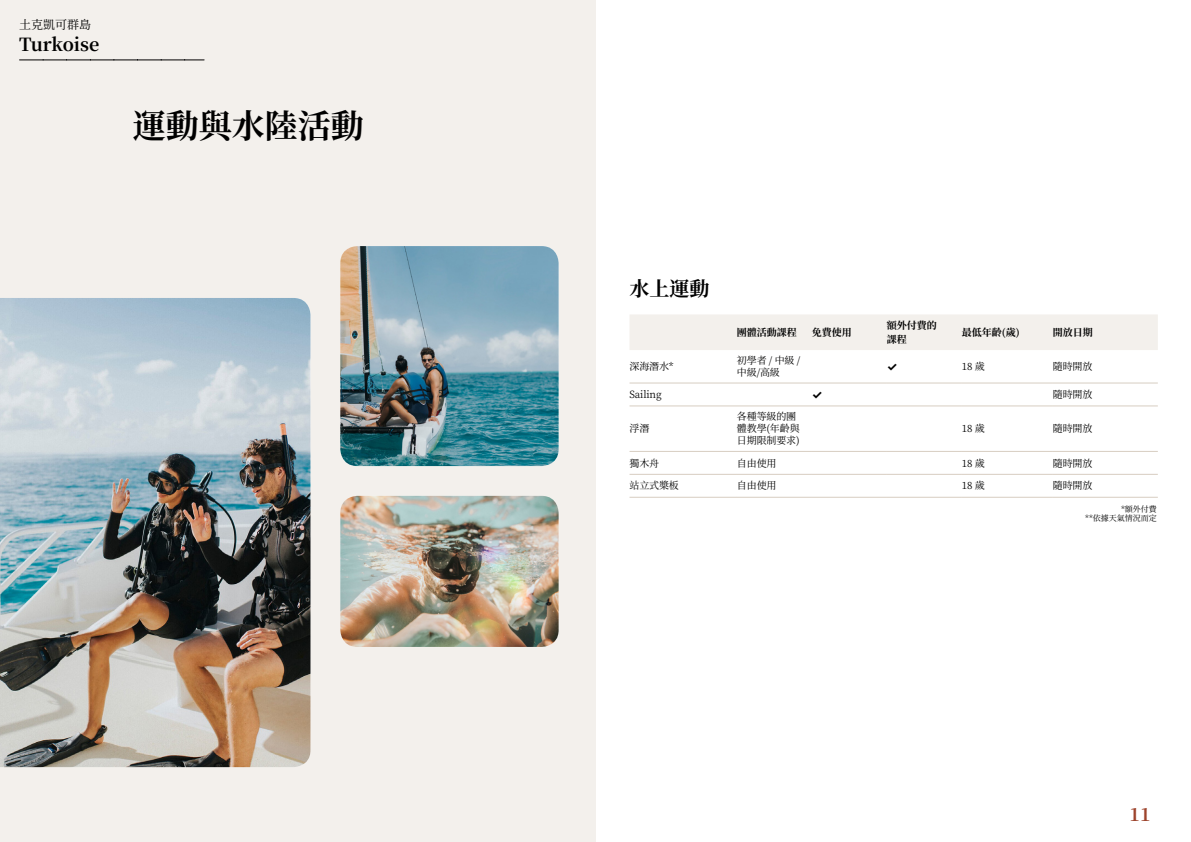
<style>
.page{position:relative;width:1191px;height:842px;background:#fff}
.page>*{position:absolute;margin:0;border:0;box-sizing:border-box;transform-origin:0 0}
.t1{font:700 33px "Noto Serif SC";color:#000}
.t2{font:700 20px "Noto Serif SC";color:#000}
.t3{font:700 18px "Noto Serif SC";color:#000}
.t4{font:700 18px "Noto Serif SC";color:#9d432c}
.t5{font:12px "Noto Serif SC";color:#000}
.t6{font:700 12px "Inter";color:#000}
.t7{font:10px/12px "Noto Serif SC";letter-spacing:-.015em;color:#000}
.t8{font:700 10px/14px "Noto Serif SC";color:#000}
.t9{font:8px/9.6px "Noto Serif SC";color:#000;text-align:right}
</style>
<div class="page">
<div style="left:0;top:0;width:595px;height:842px;background:#f3f0ec"></div>
<img style="left:340px;top:246px;width:218px;height:220px">
<img style="left:0;top:298px;width:310px;height:469px">
<img style="left:340px;top:496px;width:218px;height:151px">
<svg style="left:20px;top:60px;width:184px;height:1px"></svg>
<div style="left:630px;top:314px;width:527px;height:36px;background:#f3f0ec"></div>
<hr style="left:629px;top:382px;width:108px;height:1px;background:#d7cdc1">
<hr style="left:737px;top:382px;width:75px;height:1px;background:#d7cdc1">
<hr style="left:812px;top:382px;width:75px;height:1px;background:#d7cdc1">
<hr style="left:887px;top:382px;width:75px;height:1px;background:#d7cdc1">
<hr style="left:962px;top:382px;width:91px;height:1px;background:#d7cdc1">
<hr style="left:1053px;top:382px;width:104px;height:1px;background:#d7cdc1">
<hr style="left:629px;top:405px;width:108px;height:1px;background:#d7cdc1">
<hr style="left:737px;top:405px;width:75px;height:1px;background:#d7cdc1">
<hr style="left:812px;top:405px;width:75px;height:1px;background:#d7cdc1">
<hr style="left:887px;top:405px;width:75px;height:1px;background:#d7cdc1">
<hr style="left:962px;top:405px;width:91px;height:1px;background:#d7cdc1">
<hr style="left:1053px;top:405px;width:104px;height:1px;background:#d7cdc1">
<hr style="left:629px;top:451px;width:108px;height:1px;background:#d7cdc1">
<hr style="left:737px;top:451px;width:75px;height:1px;background:#d7cdc1">
<hr style="left:812px;top:451px;width:75px;height:1px;background:#d7cdc1">
<hr style="left:887px;top:451px;width:75px;height:1px;background:#d7cdc1">
<hr style="left:962px;top:451px;width:91px;height:1px;background:#d7cdc1">
<hr style="left:1053px;top:451px;width:104px;height:1px;background:#d7cdc1">
<hr style="left:629px;top:474px;width:108px;height:1px;background:#d7cdc1">
<hr style="left:737px;top:474px;width:75px;height:1px;background:#d7cdc1">
<hr style="left:812px;top:474px;width:75px;height:1px;background:#d7cdc1">
<hr style="left:887px;top:474px;width:75px;height:1px;background:#d7cdc1">
<hr style="left:962px;top:474px;width:91px;height:1px;background:#d7cdc1">
<hr style="left:1053px;top:474px;width:104px;height:1px;background:#d7cdc1">
<hr style="left:629px;top:497px;width:108px;height:1px;background:#d7cdc1">
<hr style="left:737px;top:497px;width:75px;height:1px;background:#d7cdc1">
<hr style="left:812px;top:497px;width:75px;height:1px;background:#d7cdc1">
<hr style="left:887px;top:497px;width:75px;height:1px;background:#d7cdc1">
<hr style="left:962px;top:497px;width:91px;height:1px;background:#d7cdc1">
<hr style="left:1053px;top:497px;width:104px;height:1px;background:#d7cdc1">
<p class="t5" style="left:19px;top:17px;width:74px">土克凱可群島</p>
<h3 class="t3" style="left:19px;top:34px;width:82px">Turkoise</h3>
<h1 class="t1" style="left:133px;top:107px;width:232px">運動與水陸活動</h1>
<h2 class="t2" style="left:629px;top:278px;width:81px">水上運動</h2>
<p class="t8" style="left:737px;top:325px;width:61px">團體活動課程</p>
<p class="t8" style="left:812px;top:325px;width:41px">免費使用</p>
<p class="t8" style="left:887px;top:318px;width:51px">額外付費的課程</p>
<p class="t8" style="left:962px;top:325px;width:59px">最低年齡(歲)</p>
<p class="t8" style="left:1053px;top:325px;width:41px">開放日期</p>
<p class="t7" style="left:629px;top:360px;width:46px">深海潛水*</p>
<p class="t7" style="left:737px;top:354px;width:65px">初學者 / 中級 /中級/高級</p>
<p class="t6" style="left:887px;top:358px;width:12px">✓</p>
<p class="t7" style="left:962px;top:360px;width:24px">18 歲</p>
<p class="t7" style="left:1053px;top:360px;width:41px">隨時開放</p>
<p class="t7" style="left:629px;top:389px;width:34px">Sailing</p>
<p class="t6" style="left:812px;top:386px;width:12px">✓</p>
<p class="t7" style="left:1053px;top:389px;width:41px">隨時開放</p>
<p class="t7" style="left:629px;top:423px;width:21px">浮潛</p>
<p class="t7" style="left:737px;top:411px;width:64px">各種等級的團體教學(年齡與日期限制要求)</p>
<p class="t7" style="left:962px;top:423px;width:24px">18 歲</p>
<p class="t7" style="left:1053px;top:423px;width:41px">隨時開放</p>
<p class="t7" style="left:629px;top:457px;width:31px">獨木舟</p>
<p class="t7" style="left:737px;top:457px;width:41px">自由使用</p>
<p class="t7" style="left:962px;top:457px;width:24px">18 歲</p>
<p class="t7" style="left:1053px;top:457px;width:41px">隨時開放</p>
<p class="t7" style="left:629px;top:480px;width:51px">站立式槳板</p>
<p class="t7" style="left:737px;top:480px;width:41px">自由使用</p>
<p class="t7" style="left:962px;top:480px;width:24px">18 歲</p>
<p class="t7" style="left:1053px;top:480px;width:41px">隨時開放</p>
<p class="t9" style="left:1085px;top:504px;width:73px">*額外付費<br>**依據天氣情況而定</p>
<h3 class="t4" style="left:1129px;top:804px;width:23px">11</h3>
</div>
